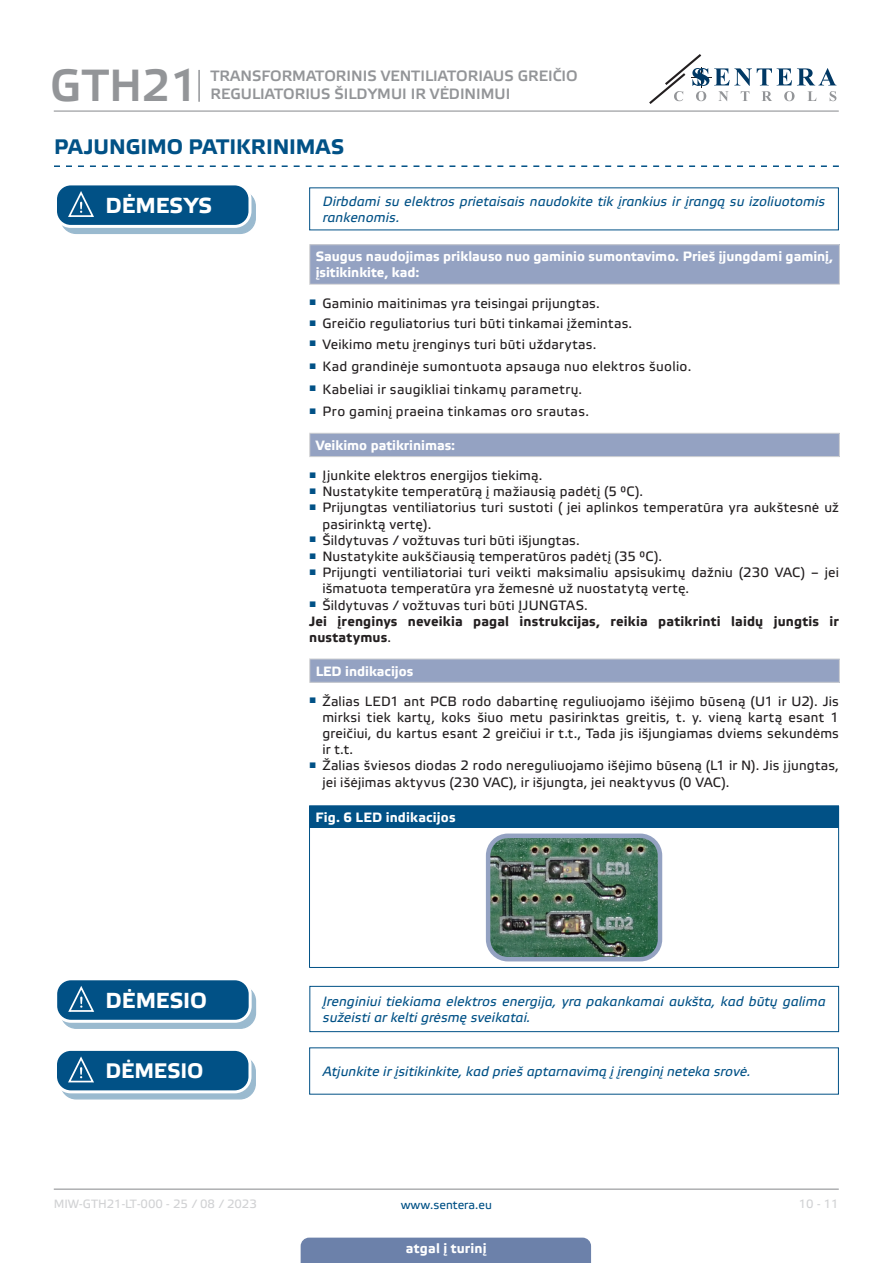
<style>
.page{position:relative;width:893px;height:1263px;background:#fff}
.page>*{position:absolute;margin:0;border:0;box-sizing:border-box;transform-origin:0 0}
.t1{font:45px "Etelka Medium Pro";color:#939598}
.t2{font:700 21.75px "Etelka Text Pro";color:#fff}
.t3{font:700 21px "Etelka Text Pro";letter-spacing:-.005em;color:#015186}
.t4{font:700 21px "Etelka Text Pro";letter-spacing:-.005em;color:#fff}
.t5{font:15px/18px "Etelka Medium Pro";color:#939598}
.t6{font:13.5px/16.2px "Etelka Text Pro";letter-spacing:.015em;color:#231f20}
.Attention_text{font:italic 13.5px/16.2px "Etelka Text Pro";letter-spacing:.01em;color:#015186}
.Table_main_heading{font:700 13.5px/16.2px "Etelka Text Pro";color:#fff}
.body{font:700 13.5px/16.2px "Etelka Text Pro";letter-spacing:.015em;color:#231f20}
.table_text{font:700 13.5px "Etelka Text Pro";letter-spacing:.015em;color:#fff}
.t7{font:12px "Etelka Text Pro";color:#d1d2d4}
.t8{font:12px "Etelka Text Pro";color:#015186}
.s1{font-weight:400}
</style>
<div class="page">
<hr style="left:54px;top:111px;width:785px;height:1px;background:#939598">
<hr style="left:54px;top:1188px;width:785px;height:2px;background:#939598">
<svg style="left:649px;top:54px;width:187px;height:50px"></svg>
<div style="left:301px;top:1237px;width:290px;height:26px;background:#6c81aa"></div>
<hr style="left:198px;top:70px;width:2px;height:32px;background:#939598">
<svg style="left:54px;top:165px;width:785px;height:2px"></svg>
<div style="left:61px;top:191px;width:194px;height:42px;background:#9abacf;border-radius:15px"></div>
<div style="left:60px;top:190px;width:196px;height:44px;border:1px solid #015186;border-radius:15px"></div>
<div style="left:56px;top:184px;width:194px;height:42px;background:#015186;border-radius:15px"></div>
<div style="left:54px;top:182px;width:197px;height:46px;border:3px solid #fff;border-radius:15px"></div>
<svg style="left:67px;top:191px;width:39px;height:43px"></svg>
<div style="left:310px;top:245px;width:529px;height:39px;background:#94a2c2"></div>
<hr style="left:309px;top:245px;width:1px;height:39px;background:#d1d2d4">
<hr style="left:309px;top:244px;width:531px;height:1px;background:#d1d2d4">
<hr style="left:839px;top:245px;width:1px;height:39px;background:#d1d2d4">
<hr style="left:309px;top:284px;width:531px;height:1px;background:#d1d2d4">
<div style="left:310px;top:433px;width:529px;height:24px;background:#94a2c2"></div>
<svg style="left:309px;top:434px;width:1px;height:22px"></svg>
<hr style="left:309px;top:433px;width:531px;height:1px;background:#d1d2d4">
<svg style="left:839px;top:434px;width:1px;height:22px"></svg>
<hr style="left:309px;top:456px;width:531px;height:1px;background:#d1d2d4">
<div style="left:310px;top:659px;width:529px;height:23px;background:#94a2c2"></div>
<svg style="left:309px;top:660px;width:1px;height:22px"></svg>
<hr style="left:309px;top:659px;width:531px;height:1px;background:#d1d2d4">
<svg style="left:839px;top:659px;width:1px;height:23px"></svg>
<hr style="left:309px;top:682px;width:531px;height:1px;background:#d1d2d4">
<div style="left:309px;top:806px;width:530px;height:21px;background:#015186"></div>
<hr style="left:309px;top:805px;width:530px;height:1px;background:#015186">
<hr style="left:309px;top:827px;width:1px;height:140px;background:#015186">
<hr style="left:838px;top:827px;width:1px;height:140px;background:#015186">
<hr style="left:309px;top:967px;width:530px;height:1px;background:#015186">
<img style="left:491px;top:838px;width:166px;height:118px">
<div style="left:486px;top:833px;width:176px;height:128px;border:4px solid #94a2c2;border-radius:20px"></div>
<div style="left:61px;top:986px;width:194px;height:42px;background:#9abacf;border-radius:15px"></div>
<div style="left:60px;top:985px;width:196px;height:44px;border:1px solid #015186;border-radius:15px"></div>
<div style="left:56px;top:979px;width:194px;height:42px;background:#015186;border-radius:15px"></div>
<div style="left:54px;top:977px;width:198px;height:46px;border:3px solid #fff;border-radius:15px"></div>
<svg style="left:67px;top:986px;width:39px;height:43px"></svg>
<div style="left:309px;top:986px;width:530px;height:46px;border:1px solid #015186"></div>
<svg style="left:61px;top:1056px;width:194px;height:43px"></svg>
<div style="left:60px;top:1056px;width:196px;height:43px;border:1px solid #015186;border-radius:15px"></div>
<div style="left:56px;top:1049px;width:194px;height:43px;background:#015186;border-radius:15px"></div>
<div style="left:54px;top:1048px;width:197px;height:45px;border:3px solid #fff;border-radius:15px"></div>
<svg style="left:67px;top:1056px;width:39px;height:44px"></svg>
<h1 class="t1" style="left:50px;top:61px;width:150px">GTH21</h1>
<p class="t5" style="left:210px;top:67px;width:369px">TRANSFORMATORINIS VENTILIATORIAUS GREIČIO<br>REGULIATORIUS ŠILDYMUI IR VĖDINIMUI</p>
<p class="t3" style="left:54px;top:134px;width:292px">PAJUNGIMO PATIKRINIMAS</p>
<p class="t2" style="left:105px;top:191px;width:108px">DĖMESYS</p>
<p class="Attention_text" style="left:323px;top:194px;width:504px">Dirbdami su elektros prietaisais naudokite tik įrankius ir įrangą su izoliuotomis rankenomis.</p>
<p class="Table_main_heading" style="left:316px;top:249px;width:519px">Saugus naudojimas priklauso nuo gaminio sumontavimo. Prieš įjungdami gaminį, įsitikinkite, kad:</p>
<p class="t6" style="left:309px;top:296px;width:292px"><sup>■</sup> Gaminio maitinimas yra teisingai prijungtas.</p>
<p class="t6" style="left:309px;top:316px;width:325px"><sup>■</sup> Greičio reguliatorius turi būti tinkamai įžemintas.</p>
<p class="t6" style="left:309px;top:337px;width:289px"><sup>■</sup> Veikimo metu įrenginys turi būti uždarytas.</p>
<p class="t6" style="left:309px;top:359px;width:384px"><sup>■</sup> Kad grandinėje sumontuota apsauga nuo elektros šuolio.</p>
<p class="t6" style="left:309px;top:382px;width:275px"><sup>■</sup> Kabeliai ir saugikliai tinkamų parametrų.</p>
<p class="t6" style="left:309px;top:404px;width:281px"><sup>■</sup> Pro gaminį praeina tinkamas oro srautas.</p>
<p class="Table_main_heading" style="left:316px;top:437px;width:141px">Veikimo patikrinimas:</p>
<p class="t6" style="left:309px;top:468px;width:235px"><sup>■</sup> Įjunkite elektros energijos tiekimą.</p>
<p class="t6" style="left:309px;top:484px;width:335px"><sup>■</sup> Nustatykite temperatūrą į mažiausią padėtį (5 °C).</p>
<p class="t6" style="left:322px;top:500px;width:518px;text-indent:-13px"><sup>■</sup> Prijungtas ventiliatorius turi sustoti ( jei aplinkos temperatūra yra aukštesnė už pasirinktą vertę).</p>
<p class="t6" style="left:309px;top:533px;width:272px"><sup>■</sup> Šildytuvas / vožtuvas turi būti išjungtas.</p>
<p class="t6" style="left:309px;top:549px;width:355px"><sup>■</sup> Nustatykite aukščiausią temperatūros padėtį (35 °C).</p>
<p class="t6" style="left:322px;top:565px;width:518px;text-indent:-13px"><sup>■</sup> Prijungti ventiliatoriai turi veikti maksimaliu apsisukimų dažniu (230 VAC) – jei išmatuota temperatūra yra žemesnė už nuostatytą vertę.</p>
<p class="t6" style="left:309px;top:598px;width:280px"><sup>■</sup> Šildytuvas / vožtuvas turi būti ĮJUNGTAS.</p>
<p class="body" style="left:309px;top:613px;width:531px">Jei įrenginys neveikia pagal instrukcijas, reikia patikrinti laidų jungtis ir nustatymus<span class="s1">.</span></p>
<p class="Table_main_heading" style="left:316px;top:663px;width:99px">LED indikacijos</p>
<p class="t6" style="left:322px;top:694px;width:518px;text-align:justify;text-indent:-13px"><sup>■</sup> Žalias LED1 ant PCB rodo dabartinę reguliuojamo išėjimo būseną (U1 ir U2). Jis mirksi tiek kartų, koks šiuo metu pasirinktas greitis, t. y. vieną kartą esant 1 greičiui, du kartus esant 2 greičiui ir t.t., Tada jis išjungiamas dviems sekundėms ir t.t.</p>
<p class="t6" style="left:322px;top:758px;width:518px;text-indent:-13px"><sup>■</sup> Žalias šviesos diodas 2 rodo nereguliuojamo išėjimo būseną (L1 ir N). Jis įjungtas, jei išėjimas aktyvus (230 VAC), ir išjungta, jei neaktyvus (0 VAC).</p>
<p class="table_text" style="left:315px;top:808px;width:142px">Fig. 6 LED indikacijos</p>
<p class="t2" style="left:106px;top:986px;width:103px">DĖMESIO</p>
<p class="Attention_text" style="left:323px;top:994px;width:504px">Įrenginiui tiekiama elektros energija, yra pakankamai aukšta, kad būtų galima sužeisti ar kelti grėsmę sveikatai.</p>
<p class="t4" style="left:105px;top:1057px;width:99px">DĖMESIO</p>
<p class="Attention_text" style="left:323px;top:1064px;width:429px">Atjunkite ir įsitikinkite, kad prieš aptarnavimą į įrenginį neteka srovė.</p>
<p class="t7" style="left:54px;top:1197px;width:205px">MIW-GTH21-LT-000 - 25 / 08 / 2023</p>
<p class="t8" style="left:401px;top:1198px;width:93px">www.sentera.eu</p>
<p class="t7" style="left:799px;top:1197px;width:42px">10 - 11</p>
<p class="Table_main_heading" style="left:406px;top:1240px;width:82px">atgal į turinį</p>
</div>
